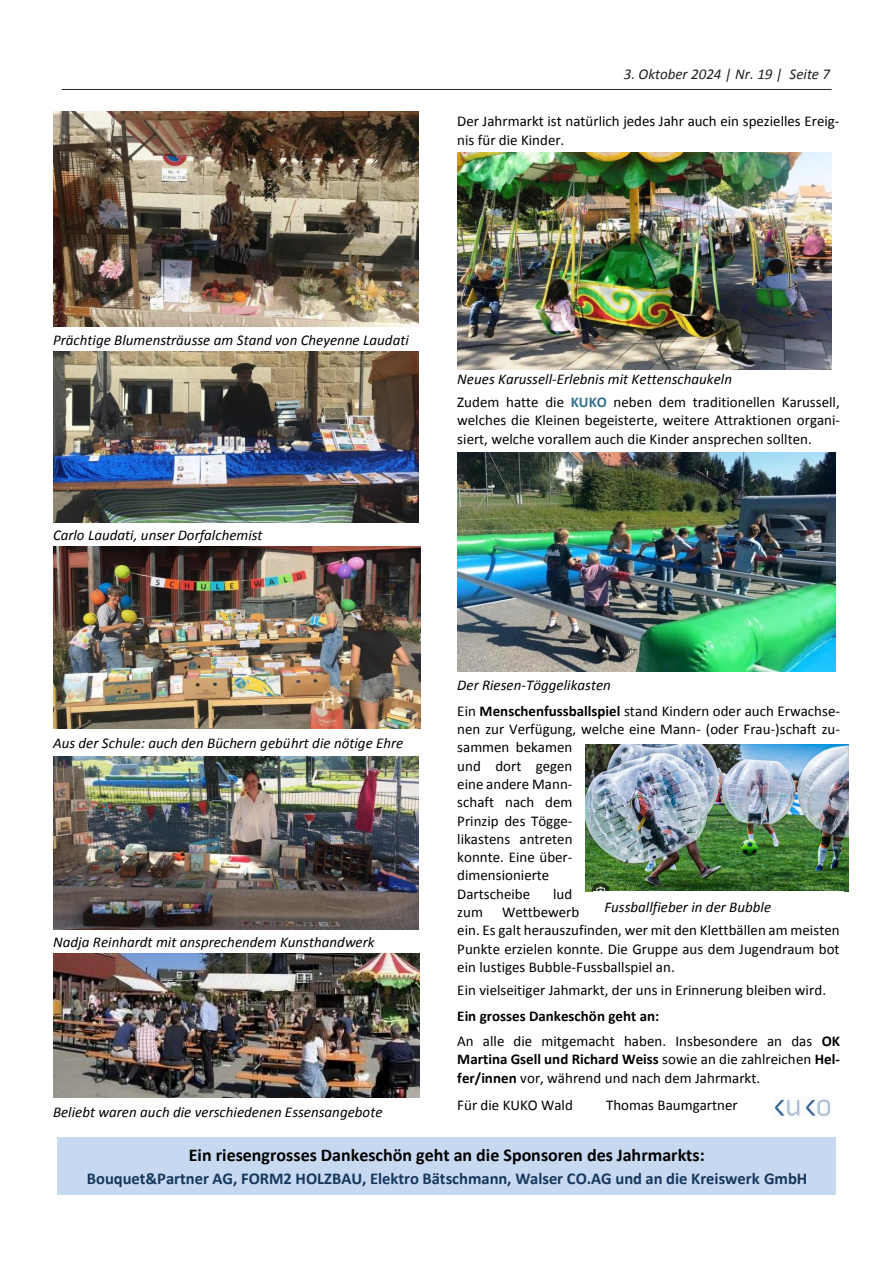
<style>
.page{position:relative;width:893px;height:1263px;background:#fff}
.page>*{position:absolute;margin:0;border:0;box-sizing:border-box;transform-origin:0 0}
.t1{font:700 18px "Calibri";color:#000}
.t2{font:700 16.5px "Calibri";color:#17365d}
.t3{font:15px/18.3px "Calibri";color:#000}
.t4{font:italic 15px "Calibri";letter-spacing:.005em;color:#000}
.t5{font:italic 15px "Calibri";color:#231f20}
.s1{font-style:italic}
.s2{font-weight:700;color:#31738b}
.s3{font-weight:700}
</style>
<div class="page">
<hr style="left:62px;top:89px;width:770px;height:1px;background:#231f20">
<img style="left:53px;top:112px;width:365px;height:215px">
<img style="left:53px;top:352px;width:365px;height:171px">
<img style="left:53px;top:546px;width:367px;height:182px">
<img style="left:53px;top:756px;width:365px;height:173px">
<img style="left:53px;top:953px;width:367px;height:145px">
<img style="left:457px;top:153px;width:374px;height:217px">
<img style="left:457px;top:452px;width:379px;height:219px">
<img style="left:775px;top:1099px;width:55px;height:17px">
<div style="left:58px;top:1137px;width:778px;height:58px;background:#c6d9f1"></div>
<img style="left:586px;top:744px;width:263px;height:147px">
<p class="t4" style="left:626px;top:63px;width:205px">3. Oktober 2024 | Nr. 19 | Seite 7</p>
<p class="t5" style="left:624px;top:63px;width:161px">3. Oktober 2024 | Nr. 19 |</p>
<p class="t3" style="left:457px;top:111px;width:384px">Der Jahrmarkt ist natürlich jedes Jahr auch ein spezielles Ereig&shy;nis für die Kinder.</p>
<p class="t4" style="left:53px;top:330px;width:357px">Prächtige Blumensträusse am Stand von Cheyenne Laudati</p>
<p class="t4" style="left:53px;top:525px;width:211px">Carlo Laudati, unser Dorfalchemist</p>
<p class="t3" style="left:457px;top:367px;width:384px;line-height:22.8px"><span class="s1">Neues Karussell-Erlebnis mit Kettenschaukeln<br></span>Zudem hatte die <span class="s2">KUKO</span> neben dem traditionellen Karussell,</p>
<p class="t3" style="left:457px;top:411px;width:384px">welches die Kleinen begeisterte, weitere Attraktionen organi&shy;siert, welche vorallem auch die Kinder ansprechen sollten.</p>
<p class="t4" style="left:53px;top:732px;width:352px">Aus der Schule: auch den Büchern gebührt die nötige Ehre</p>
<p class="t3" style="left:457px;top:671px;width:384px;line-height:25.7px"><span class="s1">Der Riesen-Töggelikasten<br></span>Ein <span class="s3">Menschenfussballspiel</span> stand Kindern oder auch Erwachse-</p>
<p class="t3" style="left:457px;top:719px;width:384px">nen zur Verfügung, welche eine Mann- (oder Frau-)schaft zu&shy;sammen bekamen<br>und dort gegen<br>eine andere Mann-<br>schaft nach dem<br>Prinzip des Tögge-<br>likastens antreten<br>konnte. Eine über-<br>dimensionierte<br>Dartscheibe</p>
<p class="t3" style="left:553px;top:884px;width:21px">lud</p>
<p class="t4" style="left:604px;top:896px;width:168px">Fussballfieber in der Bubble</p>
<p class="t3" style="left:457px;top:902px;width:384px;text-indent:45px">Wettbewerb<br>ein. Es galt herauszufinden, wer mit den Klettbällen am meisten Punkte erzielen konnte. Die Gruppe aus dem Jugendraum bot ein lustiges Bubble-Fussballspiel an.</p>
<p class="t3" style="left:457px;top:976px;width:384px;line-height:25.5px">Ein vielseitiger Jahmarkt, der uns in Erinnerung bleiben wird.<br><span class="s3">Ein grosses Dankeschön geht an:<br></span>An alle die mitgemacht haben. Insbesondere an das <span class="s3">OK</span></p>
<p class="t3" style="left:457px;top:1049px;width:384px"><span class="s3">Martina Gsell und Richard Weiss</span> sowie an die zahlreichen <span class="s3">Hel&shy;fer/innen</span> vor, während und nach dem Jahrmarkt.</p>
<p class="t3" style="left:457px;top:1095px;width:117px">Für die KUKO Wald</p>
<p class="t3" style="left:606px;top:1095px;width:133px">Thomas Baumgartner</p>
<p class="t1" style="left:189px;top:1142px;width:517px">Ein riesengrosses Dankeschön geht an die Sponsoren des Jahrmarkts:</p>
<p class="t2" style="left:87px;top:1167px;width:722px">Bouquet&amp;Partner AG, FORM2 HOLZBAU, Elektro Bätschmann, Walser CO.AG und an die Kreiswerk GmbH</p>
<p class="t3" style="left:457px;top:902px;width:27px">zum</p>
<p class="t4" style="left:53px;top:931px;width:323px">Nadja Reinhardt mit ansprechendem Kunsthandwerk</p>
<p class="t4" style="left:53px;top:1101px;width:331px">Beliebt waren auch die verschiedenen Essensangebote</p>
</div>
